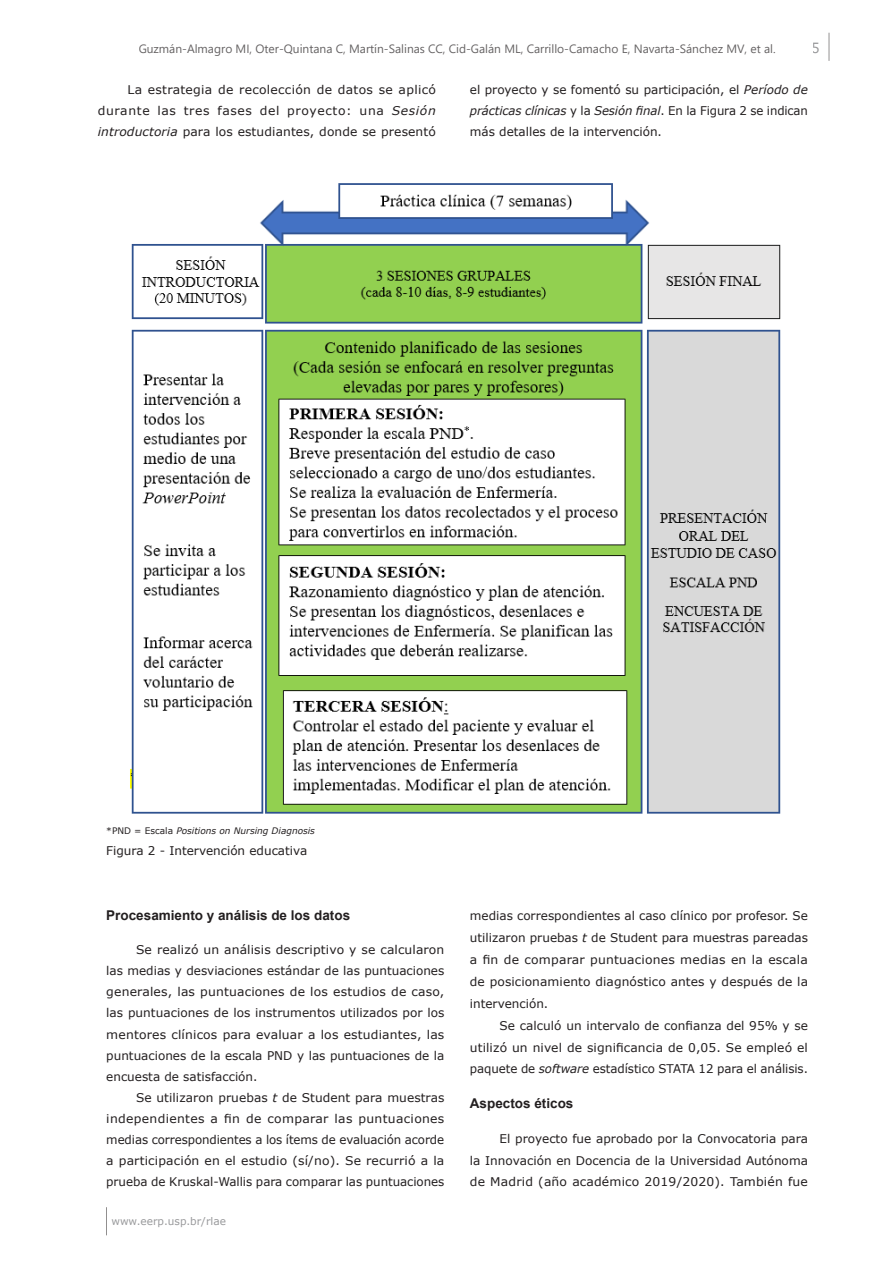
<style>
.page{position:relative;width:893px;height:1263px;background:#fff}
.page>*{position:absolute;margin:0;border:0;box-sizing:border-box;transform-origin:0 0}
.SUB2{font:700 13.5px "Arial";color:#231f20}
.t1{font:13.5px "Geneva";color:#6c6d70}
.Texto{font:12px/21.1px "Verdana";color:#231f20;text-align:justify}
.t2{font:12px "Segoe UI";color:#231f20}
.Título_de_figura{font:12px "Verdana";color:#231f20}
.t3{font:10.5px "Verdana";color:#6c6d70}
.Rodapé_Fig{font:italic 9px "Verdana";color:#231f20}
.s1{font-style:italic}
.s2{font-style:normal}
</style>
<div class="page">
<svg style="left:106px;top:1207px;width:1px;height:28px"></svg>
<svg style="left:829px;top:33px;width:1px;height:28px"></svg>
<img style="left:130px;top:183px;width:651px;height:631px">
<p class="t2" style="left:139px;top:38px;width:639px">Guzmán-Almagro MI, Oter-Quintana C, Martín-Salinas CC, Cid-Galán ML, Carrillo-Camacho E, Navarta-Sánchez MV, et al.</p>
<p class="t1" style="left:812px;top:40px;width:11px">5</p>
<p class="Texto" style="left:98px;top:79px;width:340px;text-indent:30px">La estrategia de recolección de datos se aplicó durante las tres fases del proyecto: una <span class="s1">Sesión introductoria</span> para los estudiantes, donde se presentó</p>
<p class="Texto" style="left:470px;top:79px;width:340px">el proyecto y se fomentó su participación, el <span class="s1">Período de prácticas clínicas</span> y la <span class="s1">Sesión final</span>. En la Figura 2 se indican más detalles de la intervención.</p>
<p class="Rodapé_Fig" style="left:106px;top:825px;width:210px"><span class="s2">*PND = Escala</span> Positions on Nursing Diagnosis</p>
<p class="Título_de_figura" style="left:106px;top:843px;width:202px">Figura 2 - Intervención educativa</p>
<p class="SUB2" style="left:106px;top:906px;width:245px">Procesamiento y análisis de los datos</p>
<p class="Texto" style="left:106px;top:939px;width:340px;text-indent:30px">Se realizó un análisis descriptivo y se calcularon las medias y desviaciones estándar de las puntuaciones generales, las puntuaciones de los estudios de caso, las puntuaciones de los instrumentos utilizados por los mentores clínicos para evaluar a los estudiantes, las puntuaciones de la escala PND y las puntuaciones de la encuesta de satisfacción.</p>
<p class="Texto" style="left:106px;top:1087px;width:340px;text-indent:30px">Se utilizaron pruebas <span class="s1">t</span> de Student para muestras independientes a fin de comparar las puntuaciones medias correspondientes a los ítems de evaluación acorde a participación en el estudio (sí/no). Se recurrió a la prueba de Kruskal-Wallis para comparar las puntuaciones</p>
<p class="t3" style="left:111px;top:1214px;width:116px">www.eerp.usp.br/rlae</p>
<p class="Texto" style="left:470px;top:905px;width:340px;line-height:21.9px">medias correspondientes al caso clínico por profesor. Se utilizaron pruebas <span class="s1">t</span> de Student para muestras pareadas a fin de comparar puntuaciones medias en la escala de posicionamiento diagnóstico antes y después de la intervención.</p>
<p class="Texto" style="left:470px;top:1014px;width:340px;line-height:21.9px;text-indent:30px">Se calculó un intervalo de confianza del 95% y se utilizó un nivel de significancia de 0,05. Se empleó el paquete de <span class="s1">software</span> estadístico STATA 12 para el análisis.</p>
<p class="SUB2" style="left:470px;top:1094px;width:105px">Aspectos éticos</p>
<p class="Texto" style="left:470px;top:1127px;width:340px;line-height:21.9px;text-indent:30px">El proyecto fue aprobado por la Convocatoria para la Innovación en Docencia de la Universidad Autónoma de Madrid (año académico 2019/2020). También fue</p>
</div>
